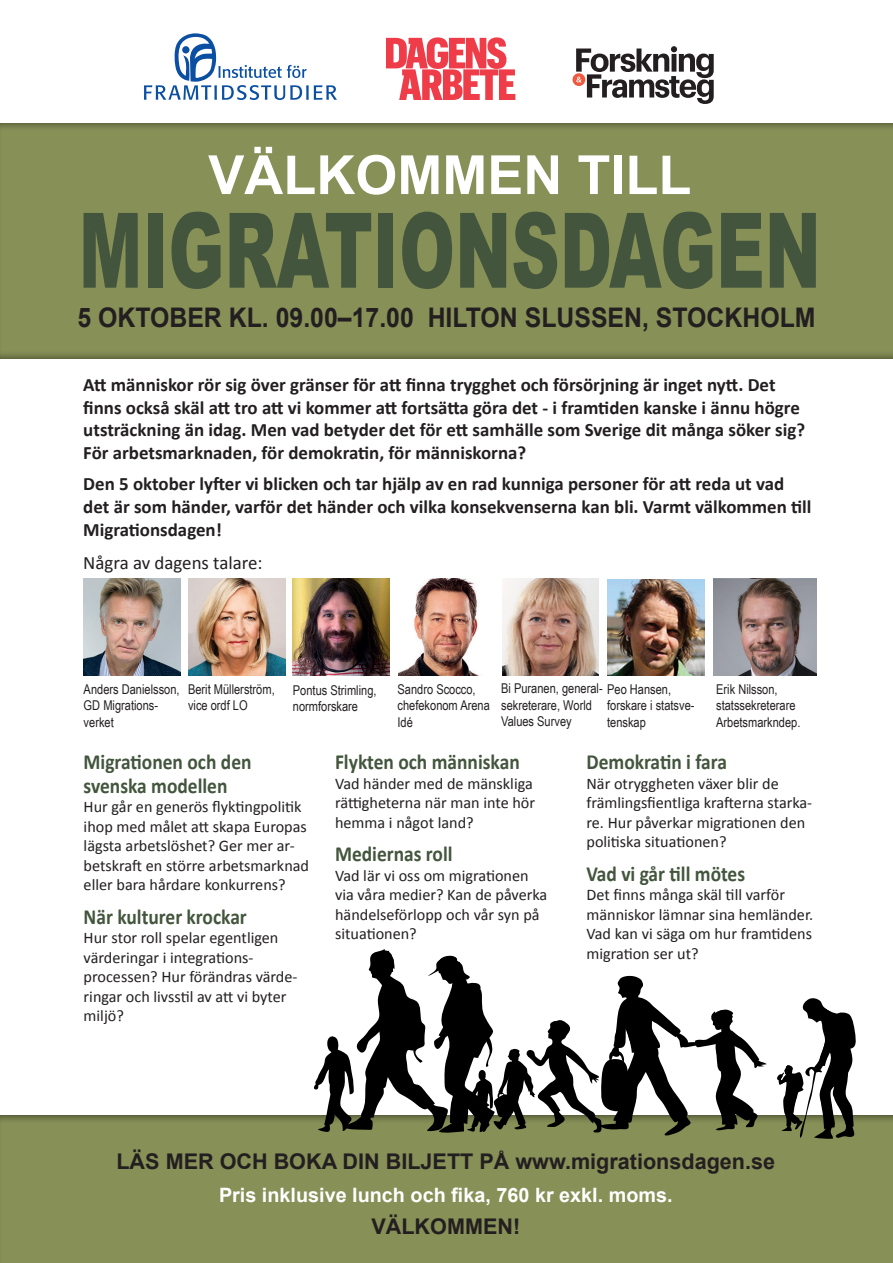
<style>
.page{position:relative;width:893px;height:1263px;background:#fff}
.page>*{position:absolute;margin:0;border:0;box-sizing:border-box;transform-origin:0 0}
.t1{font:900 104.4px "Arial";color:#43553d;scale:.64 1}
.t2{font:700 54px "Arial";color:#fff}
.t3{font:700 27px "Arial";color:#231f20;scale:.92 1}
.t4{font:700 21.6px/23.4px "Calibri";color:#43553d;scale:.9 1}
.t5{font:700 21.6px "Arial";color:#231f20}
.t6{font:700 19.8px "Arial";color:#fff}
.t7{font:700 18.9px/22.6px "Calibri";color:#231f20}
.t8{font:18.9px "Calibri";color:#231f20}
.t9{font:16.2px/19.5px "Calibri";color:#231f20}
.t10{font:13.5px/16.2px "Arial Narrow";color:#231f20}
</style>
<div class="page">
<div style="left:0;top:123px;width:893px;height:238px;background:#869057"></div>
<div style="left:0;top:1115px;width:893px;height:148px;background:#869057"></div>
<svg style="left:777px;top:998px;width:79px;height:141px"></svg>
<svg style="left:314px;top:949px;width:453px;height:187px"></svg>
<svg style="left:386px;top:37px;width:129px;height:63px"></svg>
<svg style="left:572px;top:46px;width:142px;height:58px"></svg>
<svg style="left:144px;top:33px;width:193px;height:67px"></svg>
<img style="left:84px;top:579px;width:96px;height:96px">
<img style="left:293px;top:579px;width:97px;height:96px">
<img style="left:502px;top:579px;width:96px;height:96px">
<img style="left:399px;top:579px;width:80px;height:96px">
<img style="left:188px;top:579px;width:97px;height:96px">
<img style="left:714px;top:579px;width:102px;height:96px">
<img style="left:607px;top:579px;width:98px;height:96px">
<h2 class="t2" style="left:208px;top:139px;width:485px">VÄLKOMMEN TILL</h2>
<h1 class="t1" style="left:79px;top:175px;width:1161px">MIGRATIONSDAGEN</h1>
<h3 class="t3" style="left:77px;top:300px;width:804px">5 OKTOBER KL. 09.00–17.00 HILTON SLUSSEN, STOCKHOLM</h3>
<p class="t7" style="left:83px;top:373px;width:723px">Att människor rör sig över gränser för att finna trygghet och försörjning är inget nytt. Det finns också skäl att tro att vi kommer att fortsätta göra det - i framtiden kanske i ännu högre utsträckning än idag. Men vad betyder det för ett samhälle som Sverige dit många söker sig?<br>För arbetsmarknaden, för demokratin, för människorna?</p>
<p class="t7" style="left:83px;top:473px;width:730px">Den 5 oktober lyfter vi blicken och tar hjälp av en rad kunniga personer för att reda ut vad det är som händer, varför det händer och vilka konsekvenserna kan bli. Varmt välkommen till<br>Migrationsdagen!</p>
<p class="t8" style="left:83px;top:550px;width:181px">Några av dagens talare:</p>
<p class="t10" style="left:84px;top:681px;width:97px">Anders Danielsson,<br>GD Migrations&shy;verket</p>
<p class="t10" style="left:607px;top:680px;width:89px;line-height:16.6px;text-indent:-106px">Bi Puranen, general- Peo Hansen, forskare i statsve&shy;tenskap</p>
<p class="t10" style="left:188px;top:681px;width:88px">Berit Müllerström, vice ordf LO</p>
<p class="t10" style="left:293px;top:682px;width:85px">Pontus Strimling, normforskare</p>
<p class="t10" style="left:398px;top:681px;width:94px">Sandro Scocco, chefekonom Arena<br>Idé</p>
<p class="t10" style="left:501px;top:696px;width:92px">sekreterare, World<br>Values Survey</p>
<p class="t10" style="left:716px;top:681px;width:86px">Erik Nilsson, statssekreterare<br>Arbetsmarkndep.</p>
<h3 class="t4" style="left:84px;top:750px;width:188px">Migrationen och den svenska modellen</h3>
<p class="t9" style="left:84px;top:797px;width:227px">Hur går en generös flyktingpolitik ihop med målet att skapa Europas lägsta arbetslöshet? Ger mer ar&shy;betskraft en större arbetsmarknad eller bara hårdare konkurrens?</p>
<h3 class="t4" style="left:84px;top:905px;width:183px">När kulturer krockar</h3>
<p class="t9" style="left:84px;top:928px;width:215px">Hur stor roll spelar egentligen värderingar i integrations&shy;processen? Hur förändras värde&shy;ringar och livsstil av att vi byter miljö?</p>
<h3 class="t4" style="left:335px;top:750px;width:207px">Flykten och människan</h3>
<p class="t9" style="left:335px;top:774px;width:202px">Vad händer med de mänskliga rättigheterna när man inte hör hemma i något land?</p>
<h3 class="t4" style="left:335px;top:842px;width:132px">Mediernas roll</h3>
<p class="t9" style="left:335px;top:866px;width:214px">Vad lär vi oss om migrationen via våra medier? Kan de påverka händelseförlopp och vår syn på situationen?</p>
<h3 class="t4" style="left:586px;top:750px;width:158px">Demokratin i fara</h3>
<p class="t9" style="left:586px;top:774px;width:227px">När otryggheten växer blir de främlingsfientliga krafterna starka&shy;re. Hur påverkar migrationen den politiska situationen?</p>
<h3 class="t4" style="left:586px;top:862px;width:178px">Vad vi går till mötes</h3>
<p class="t9" style="left:586px;top:885px;width:228px">Det finns många skäl till varför människor lämnar sina hemländer.<br>Vad kan vi säga om hur framtidens migration ser ut?</p>
<h3 class="t5" style="left:116px;top:1147px;width:660px">LÄS MER OCH BOKA DIN BILJETT PÅ www.migrationsdagen.se</h3>
<p class="t6" style="left:219px;top:1182px;width:455px">Pris inklusive lunch och fika, 760 kr exkl. moms.</p>
<h3 class="t5" style="left:371px;top:1212px;width:150px">VÄLKOMMEN!</h3>
</div>
